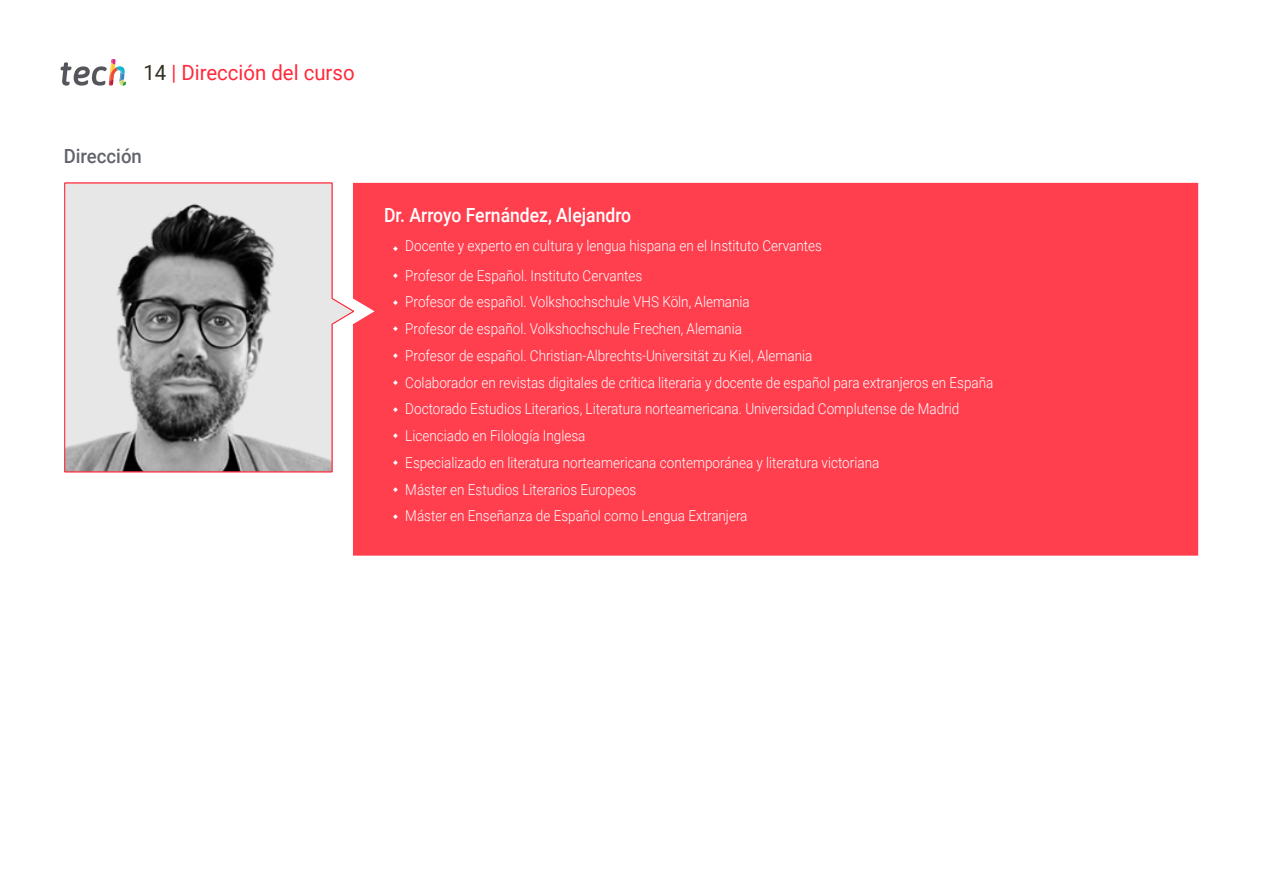
<style>
.page{position:relative;width:1263px;height:893px;background:#fff}
.page>*{position:absolute;margin:0;border:0;box-sizing:border-box;transform-origin:0 0}
.t1{font:21px "Roboto";color:#ff293a}
.t2{font:500 19.5px "Roboto";color:#fff;scale:.9 1}
.t3{font:500 19.5px "Roboto";color:#61646a;scale:.95 1}
.t4{font:300 15px/26.7px "Roboto";color:#fff;scale:.9 1}
.s1{color:#312e20}
</style>
<div class="page">
<div style="left:353px;top:183px;width:845px;height:373px;background:#ff3e4e"></div>
<svg style="left:64px;top:183px;width:290px;height:289px;background:#b7b0b0"></svg>
<svg style="left:61px;top:59px;width:65px;height:27px"></svg>
<svg style="left:393px;top:246px;width:5px;height:5px"></svg>
<svg style="left:393px;top:273px;width:5px;height:5px"></svg>
<svg style="left:393px;top:300px;width:5px;height:5px"></svg>
<svg style="left:393px;top:326px;width:5px;height:5px"></svg>
<svg style="left:393px;top:353px;width:5px;height:5px"></svg>
<svg style="left:393px;top:380px;width:5px;height:5px"></svg>
<svg style="left:393px;top:407px;width:5px;height:5px"></svg>
<svg style="left:393px;top:433px;width:5px;height:5px"></svg>
<svg style="left:393px;top:460px;width:5px;height:5px"></svg>
<svg style="left:393px;top:487px;width:5px;height:5px"></svg>
<svg style="left:393px;top:514px;width:5px;height:5px"></svg>
<h1 class="t1" style="left:144px;top:57px;width:213px"><span class="s1">14</span> | Dirección del curso</h1>
<h2 class="t3" style="left:64px;top:143px;width:84px">Dirección</h2>
<h2 class="t2" style="left:384px;top:201px;width:276px">Dr. Arroyo Fernández, Alejandro</h2>
<p class="t4" style="left:405px;top:231px;width:464px;line-height:29px">Docente y experto en cultura y lengua hispana en el Instituto Cervantes<br>Profesor de Español. Instituto Cervantes</p>
<p class="t4" style="left:405px;top:288px;width:655px">Profesor de español. Volkshochschule VHS Köln, Alemania<br>Profesor de español. Volkshochschule Frechen, Alemania<br>Profesor de español. Christian-Albrechts-Universität zu Kiel, Alemania<br>Colaborador en revistas digitales de crítica literaria y docente de español para extranjeros en España Doctorado Estudios Literarios, Literatura norteamericana. Universidad Complutense de Madrid Licenciado en Filología Inglesa<br>Especializado en literatura norteamericana contemporánea y literatura victoriana<br>Máster en Estudios Literarios Europeos<br>Máster en Enseñanza de Español como Lengua Extranjera</p>
</div>
